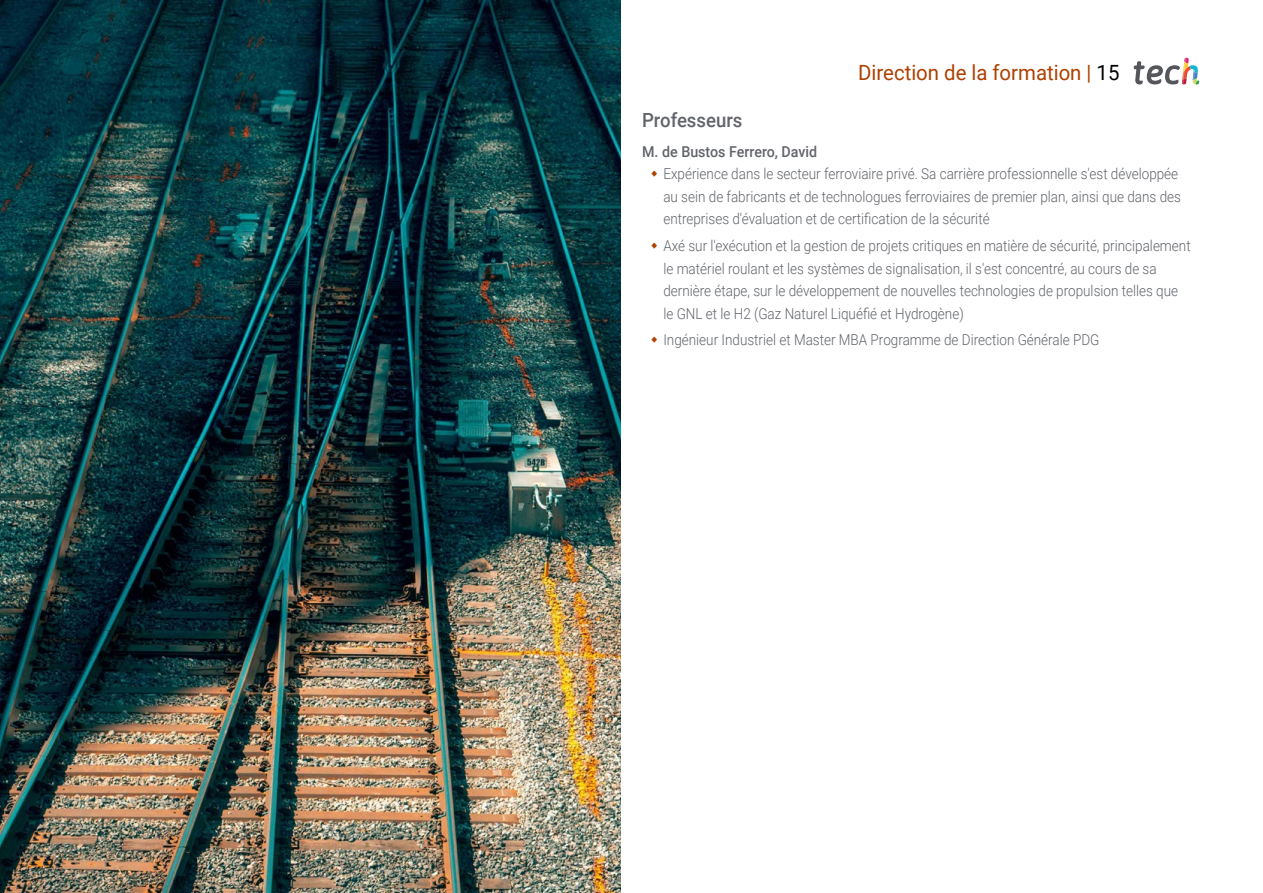
<style>
.page{position:relative;width:1263px;height:893px;background:#fff}
.page>*{position:absolute;margin:0;border:0;box-sizing:border-box;transform-origin:0 0}
.t1{font:21px "Roboto";color:#ae4000}
.t2{font:500 19.5px "Roboto";color:#61646a;scale:.95 1}
.t3{font:300 15px/22.5px "Roboto";color:#61646a;scale:.9 1}
.t4{font:500 15px "Roboto";color:#61646a;scale:.95 1}
.s1{color:#000}
</style>
<div class="page">
<svg style="left:1134px;top:58px;width:65px;height:27px"></svg>
<img style="left:0;top:0;width:621px;height:893px">
<h1 class="t1" style="left:858px;top:57px;width:263px">Direction de la formation | <span class="s1">15</span></h1>
<h2 class="t2" style="left:642px;top:107px;width:107px">Professeurs</h2>
<p class="t4" style="left:642px;top:141px;width:186px">M. de Bustos Ferrero, David</p>
<p class="t3" style="left:663px;top:162px;width:577px">Expérience dans le secteur ferroviaire privé. Sa carrière professionnelle s'est développée au sein de fabricants et de technologues ferroviaires de premier plan, ainsi que dans des entreprises d'évaluation et de certification de la sécurité</p>
<p class="t3" style="left:663px;top:234px;width:587px">Axé sur l'exécution et la gestion de projets critiques en matière de sécurité, principalement le matériel roulant et les systèmes de signalisation, il s'est concentré, au cours de sa dernière étape, sur le développement de nouvelles technologies de propulsion telles que le GNL et le H2 (Gaz Naturel Liquéfié et Hydrogène)</p>
<p class="t3" style="left:663px;top:328px;width:486px">Ingénieur Industriel et Master MBA Programme de Direction Générale PDG</p>
</div>
